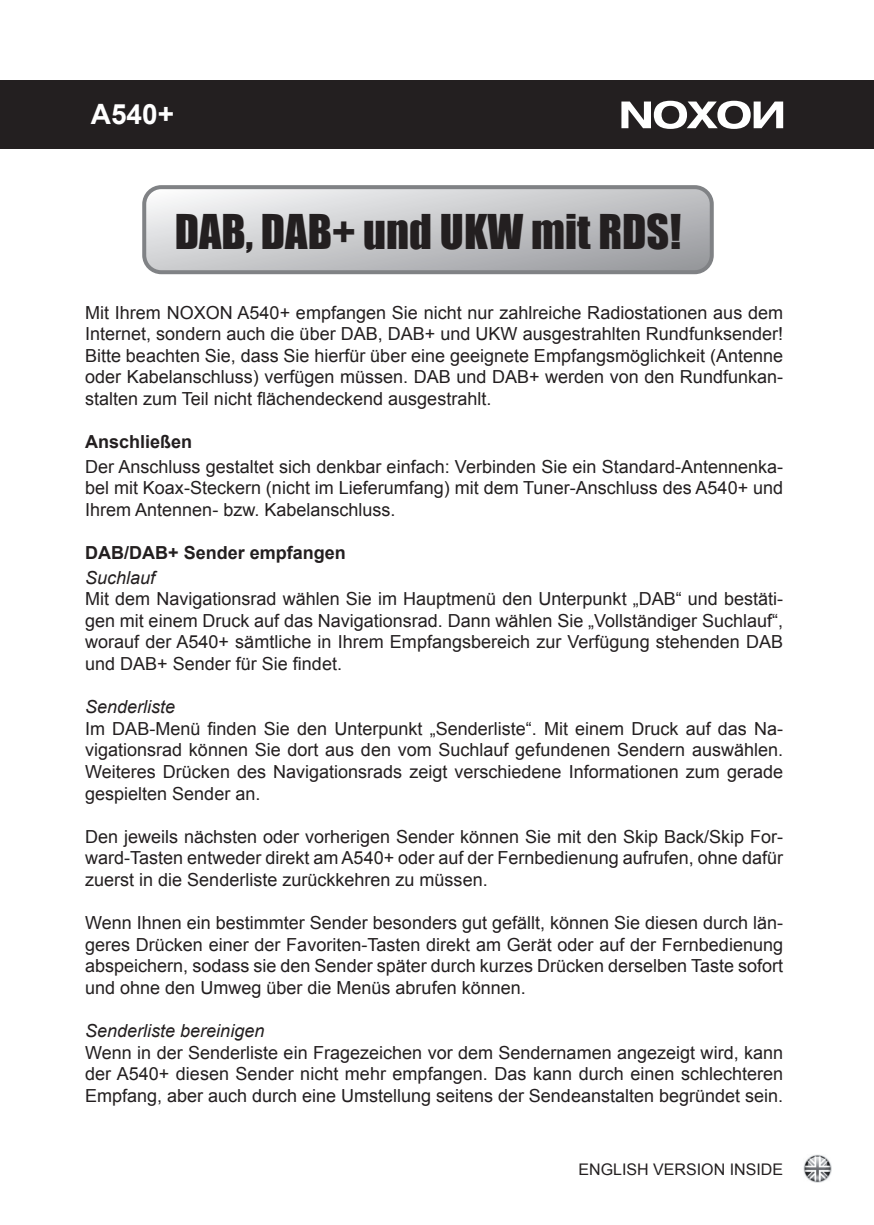
<style>
.page{position:relative;width:874px;height:1225px;background:#fff}
.page>*{position:absolute;margin:0;border:0;box-sizing:border-box;transform-origin:0 0}
.t1{font:44px "Impact";color:#231f20}
.t2{font:700 28px "Arial";color:#fff}
.t3{font:18px/21.6px "Arial";color:#231f20;text-align:justify}
.t4{font:italic 18px "Arial";color:#231f20}
.t5{font:700 18px "Arial";color:#231f20}
.t6{font:16px "Arial";color:#231f20}
</style>
<div class="page">
<div style="left:0;top:81px;width:873px;height:68px;background:#231f20"></div>
<svg style="left:621px;top:101px;width:161px;height:28px"></svg>
<svg style="left:147px;top:190px;width:563px;height:81px;background:#c7c8ca"></svg>
<div style="left:142px;top:185px;width:571px;height:89px;border:4px solid #808285;border-radius:17px"></div>
<img style="left:803px;top:1154px;width:28px;height:28px">
<h2 class="t2" style="left:91px;top:96px;width:85px">A540+</h2>
<h1 class="t1" style="left:175px;top:197px;width:507px">DAB, DAB+ und UKW mit RDS!</h1>
<p class="t3" style="left:85px;top:302px;width:699px">Mit Ihrem NOXON A540+ empfangen Sie nicht nur zahlreiche Radiostationen aus dem Internet, sondern auch die über DAB, DAB+ und UKW ausgestrahlten Rundfunksender!<br>Bitte beachten Sie, dass Sie hierfür über eine geeignete Empfangsmöglichkeit (Antenne oder Kabelanschluss) verfügen müssen. DAB und DAB+ werden von den Rundfunkan&shy;stalten zum Teil nicht flächendeckend ausgestrahlt.</p>
<p class="t5" style="left:85px;top:430px;width:109px">Anschließen</p>
<p class="t3" style="left:85px;top:456px;width:699px">Der Anschluss gestaltet sich denkbar einfach: Verbinden Sie ein Standard-Antennenka&shy;bel mit Koax-Steckern (nicht im Lieferumfang) mit dem Tuner-Anschluss des A540+ und Ihrem Antennen- bzw. Kabelanschluss.</p>
<p class="t5" style="left:85px;top:541px;width:262px">DAB/DAB+ Sender empfangen</p>
<p class="t4" style="left:85px;top:565px;width:72px">Suchlauf</p>
<p class="t3" style="left:85px;top:588px;width:699px">Mit dem Navigationsrad wählen Sie im Hauptmenü den Unterpunkt „DAB“ und bestäti&shy;gen mit einem Druck auf das Navigationsrad. Dann wählen Sie „Vollständiger Suchlauf“, worauf der A540+ sämtliche in Ihrem Empfangsbereich zur Verfügung stehenden DAB und DAB+ Sender für Sie findet.</p>
<p class="t4" style="left:85px;top:695px;width:92px">Senderliste</p>
<p class="t3" style="left:85px;top:718px;width:699px">Im DAB-Menü finden Sie den Unterpunkt „Senderliste“. Mit einem Druck auf das Na&shy;vigationsrad können Sie dort aus den vom Suchlauf gefundenen Sendern auswählen.<br>Weiteres Drücken des Navigationsrads zeigt verschiedene Informationen zum gerade gespielten Sender an.</p>
<p class="t3" style="left:85px;top:826px;width:699px">Den jeweils nächsten oder vorherigen Sender können Sie mit den Skip Back/Skip For&shy;ward-Tasten entweder direkt am A540+ oder auf der Fernbedienung aufrufen, ohne dafür zuerst in die Senderliste zurückkehren zu müssen.</p>
<p class="t3" style="left:85px;top:912px;width:699px">Wenn Ihnen ein bestimmter Sender besonders gut gefällt, können Sie diesen durch län&shy;geres Drücken einer der Favoriten-Tasten direkt am Gerät oder auf der Fernbedienung abspeichern, sodass sie den Sender später durch kurzes Drücken derselben Taste sofort und ohne den Umweg über die Menüs abrufen können.</p>
<p class="t4" style="left:85px;top:1019px;width:181px">Senderliste bereinigen</p>
<p class="t3" style="left:85px;top:1042px;width:699px">Wenn in der Senderliste ein Fragezeichen vor dem Sendernamen angezeigt wird, kann der A540+ diesen Sender nicht mehr empfangen. Das kann durch einen schlechteren Empfang, aber auch durch eine Umstellung seitens der Sendeanstalten begründet sein.</p>
<p class="t6" style="left:578px;top:1158px;width:206px">ENGLISH VERSION INSIDE</p>
</div>
